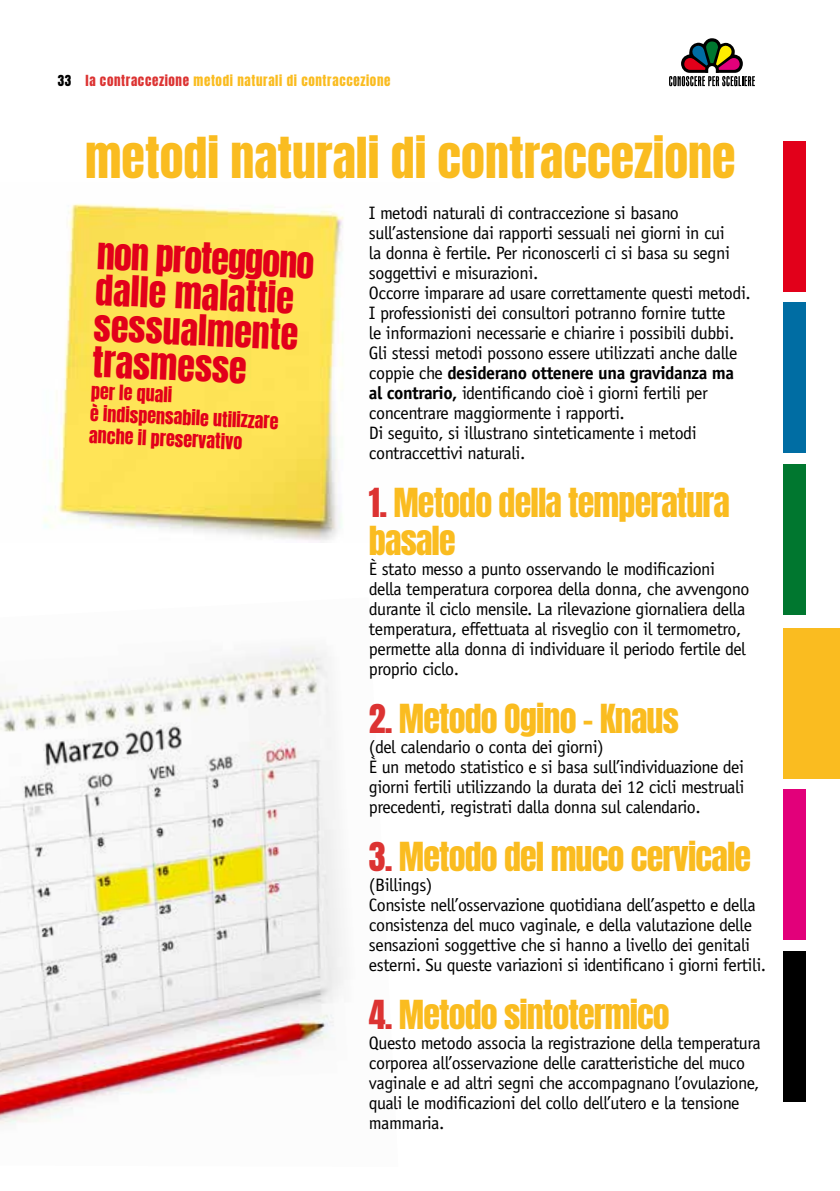
<style>
.page{position:relative;width:840px;height:1191px;background:#fff}
.page>*{position:absolute;margin:0;border:0;box-sizing:border-box;transform-origin:0 0}
.t1{font:48px "Anton";color:#fabc20}
.t2{font:36px/35.8px "Anton";color:#e2001a}
.t3{font:34px/38px "Anton";letter-spacing:-.025em;color:#fabc20}
.t4{font:18px/20px "Officina Sans";letter-spacing:-.025em;color:#000}
.t5{font:18px/21.8px "Anton";color:#e2001a}
.t6{font:13px "Anton";letter-spacing:.05em;color:#fabc20}
.s1{color:#000}
.s2{color:#dc3332}
.s3{font-weight:700}
</style>
<div class="page">
<svg style="left:669px;top:38px;width:85px;height:48px"></svg>
<div style="left:782px;top:302px;width:23px;height:150px;background:#006da3"></div>
<div style="left:782px;top:464px;width:23px;height:151px;background:#00772f"></div>
<div style="left:782px;top:789px;width:23px;height:150px;background:#e2007a"></div>
<div style="left:782px;top:951px;width:23px;height:150px;background:#000"></div>
<div style="left:782px;top:141px;width:23px;height:150px;background:#e2001a"></div>
<div style="left:782px;top:628px;width:57px;height:150px;background:#fabc20"></div>
<img style="left:43px;top:203px;width:301px;height:339px">
<img style="left:0;top:645px;width:344px;height:480px">
<p class="t6" style="left:58px;top:74px;width:334px"><span class="s1">33</span> <span class="s2">la contraccezione</span> metodi naturali di contraccezione</p>
<h1 class="t1" style="left:85px;top:133px;width:651px">metodi naturali di contraccezione</h1>
<p class="t4" style="left:369px;top:203px;width:383px">I metodi naturali di contraccezione si basano sull’astensione dai rapporti sessuali nei giorni in cui<br>la donna è fertile. Per riconoscerli ci si basa su segni soggettivi e misurazioni.<br>Occorre imparare ad usare correttamente questi metodi.<br>I professionisti dei consultori potranno fornire tutte<br>le informazioni necessarie e chiarire i possibili dubbi.<br>Gli stessi metodi possono essere utilizzati anche dalle coppie che <span class="s3">desiderano ottenere una gravidanza ma al contrario,</span> identificando cioè i giorni fertili per concentrare maggiormente i rapporti.<br>Di seguito, si illustrano sinteticamente i metodi contraccettivi naturali.</p>
<h3 class="t3" style="left:369px;top:486px;width:362px"><span class="s2">1.</span> Metodo della temperatura basale</h3>
<p class="t4" style="left:369px;top:559px;width:382px">È stato messo a punto osservando le modificazioni della temperatura corporea della donna, che avvengono durante il ciclo mensile. La rilevazione giornaliera della temperatura, effettuata al risveglio con il termometro, permette alla donna di individuare il periodo fertile del proprio ciclo.</p>
<h3 class="t3" style="left:369px;top:702px;width:311px"><span class="s2">2.</span> Metodo Ogino - Knaus</h3>
<p class="t4" style="left:369px;top:737px;width:377px">(del calendario o conta dei giorni)<br>È un metodo statistico e si basa sull’individuazione dei giorni fertili utilizzando la durata dei 12 cicli mestruali precedenti, registrati dalla donna sul calendario.</p>
<h3 class="t3" style="left:369px;top:840px;width:383px"><span class="s2">3.</span> Metodo del muco cervicale</h3>
<p class="t4" style="left:369px;top:875px;width:398px">(Billings)<br>Consiste nell’osservazione quotidiana dell’aspetto e della consistenza del muco vaginale, e della valutazione delle sensazioni soggettive che si hanno a livello dei genitali esterni. Su queste variazioni si identificano i giorni fertili.</p>
<h3 class="t3" style="left:369px;top:998px;width:302px"><span class="s2">4.</span> Metodo sintotermico</h3>
<p class="t4" style="left:369px;top:1033px;width:393px">Questo metodo associa la registrazione della temperatura corporea all’osservazione delle caratteristiche del muco vaginale e ad altri segni che accompagnano l’ovulazione, quali le modificazioni del collo dell’utero e la tensione mammaria.</p>
<h2 class="t2" style="left:96px;top:239px;width:220px;rotate:2deg">non proteggono dalle malattie sessualmente trasmesse</h2>
<p class="t5" style="left:92px;top:381px;width:190px;rotate:3deg">per le quali<br>è indispensabile utilizzare anche il preservativo</p>
</div>
